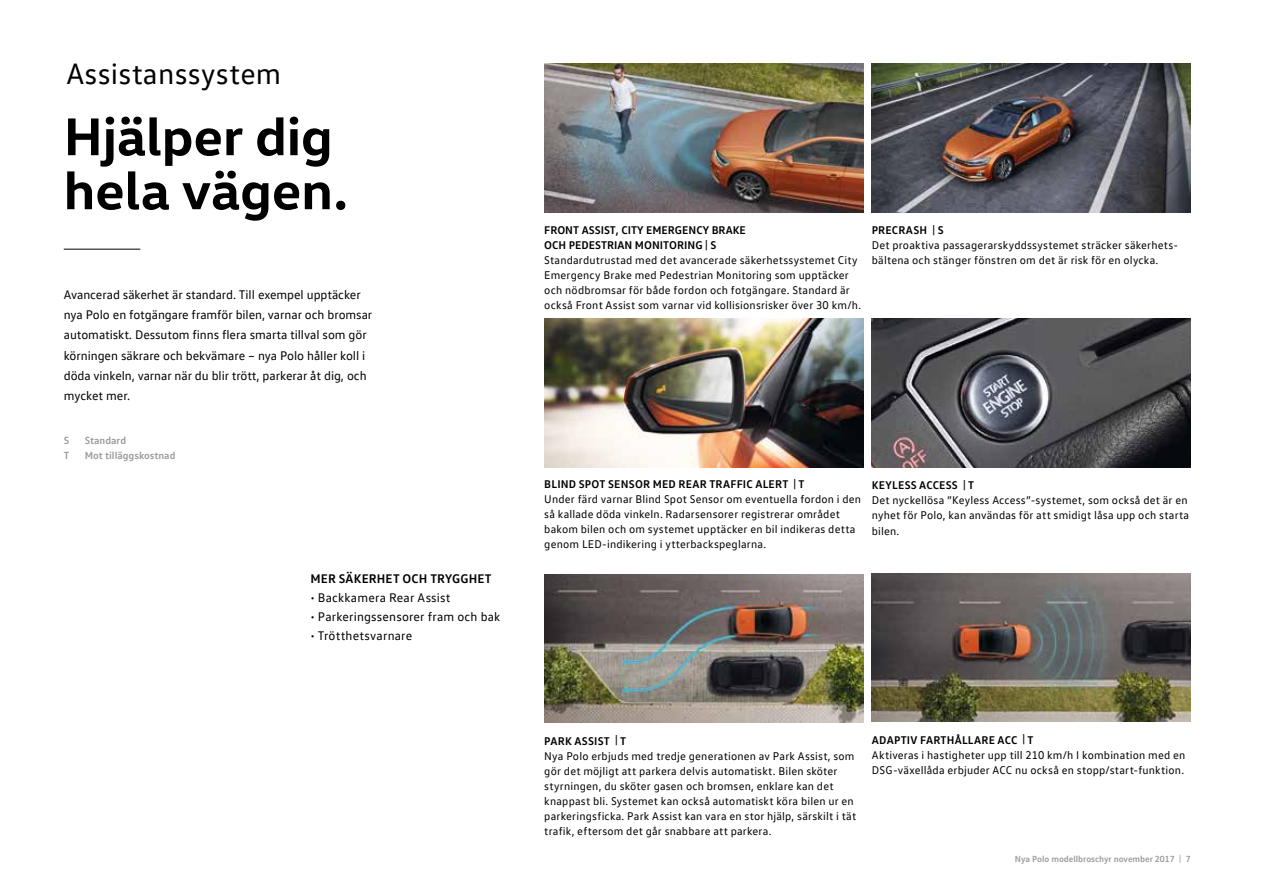
<style>
.page{position:relative;width:1263px;height:893px;background:#fff}
.page>*{position:absolute;margin:0;border:0;box-sizing:border-box;transform-origin:0 0}
.t1{font:700 54px/54px "VW Head";letter-spacing:.005em;color:#000}
.t2{font:30px "VW Text";letter-spacing:.01em;color:#000}
.t3{font:12.75px/20.2px "VW Text";letter-spacing:-.005em;color:#000}
.t4{font:12.75px "VW Text";letter-spacing:.015em;color:#000}
.t5{font:700 12.75px "VW Text";letter-spacing:.015em;color:#000}
.t6{font:11.4px/15px "VW Text";letter-spacing:.015em;color:#000}
.t7{font:700 11.4px/15px "VW Text";letter-spacing:.015em;color:#000}
.t8{font:700 10.5px "VW Text";color:#9d9d9c}
.t9{font:700 9px "VW Text";color:#9d9d9c}
</style>
<div class="page">
<img style="left:544px;top:64px;width:319px;height:149px">
<img style="left:872px;top:319px;width:319px;height:149px">
<img style="left:872px;top:64px;width:319px;height:149px">
<img style="left:544px;top:574px;width:319px;height:149px">
<img style="left:872px;top:573px;width:319px;height:149px">
<img style="left:544px;top:319px;width:319px;height:149px">
<hr style="left:64px;top:249px;width:76px;height:1px;background:#000">
<h2 class="t2" style="left:66px;top:55px;width:216px">Assistanssystem</h2>
<h1 class="t1" style="left:64px;top:107px;width:286px">Hjälper dig hela vägen.</h1>
<p class="t3" style="left:64px;top:284px;width:310px">Avancerad säkerhet är standard. Till exempel upptäcker nya Polo en fotgängare framför bilen, varnar och bromsar automatiskt. Dessutom finns flera smarta tillval som gör körningen säkrare och bekvämare – nya Polo håller koll i döda vinkeln, varnar när du blir trött, parkerar åt dig, och mycket mer.</p>
<p class="t8" style="left:64px;top:434px;width:7px">S</p>
<p class="t8" style="left:85px;top:434px;width:43px">Standard</p>
<p class="t8" style="left:64px;top:448px;width:7px">T</p>
<p class="t8" style="left:85px;top:448px;width:92px">Mot tilläggskostnad</p>
<p class="t5" style="left:310px;top:570px;width:183px">MER SÄKERHET OCH TRYGGHET</p>
<p class="t4" style="left:310px;top:590px;width:142px">• Backkamera Rear Assist</p>
<p class="t4" style="left:310px;top:609px;width:192px">• Parkeringssensorer fram och bak</p>
<p class="t4" style="left:310px;top:628px;width:103px">• Trötthetsvarnare</p>
<p class="t7" style="left:544px;top:222px;width:203px">FRONT ASSIST, CITY EMERGENCY BRAKE<br>OCH PEDESTRIAN MONITORING | S</p>
<p class="t6" style="left:544px;top:253px;width:318px">Standardutrustad med det avancerade säkerhetssystemet City Emergency Brake med Pedestrian Monitoring som upptäcker och nödbromsar för både fordon och fotgängare. Standard är också Front Assist som varnar vid kollisionsrisker över 30 km/h.</p>
<p class="t7" style="left:872px;top:222px;width:73px">PRECRASH | S</p>
<p class="t6" style="left:872px;top:238px;width:308px">Det proaktiva passagerarskyddssystemet sträcker säkerhets&shy;bältena och stänger fönstren om det är risk för en olycka.</p>
<p class="t7" style="left:544px;top:476px;width:262px">BLIND SPOT SENSOR MED REAR TRAFFIC ALERT | T</p>
<p class="t6" style="left:544px;top:492px;width:318px">Under färd varnar Blind Spot Sensor om eventuella fordon i den så kallade döda vinkeln. Radarsensorer registrerar området bakom bilen och om systemet upptäcker en bil indikeras detta genom LED-indikering i ytterbackspeglarna.</p>
<p class="t7" style="left:872px;top:478px;width:104px">KEYLESS ACCESS | T</p>
<p class="t6" style="left:872px;top:493px;width:319px">Det nyckellösa ”Keyless Access”-systemet, som också det är en nyhet för Polo, kan användas för att smidigt låsa upp och starta bilen.</p>
<p class="t7" style="left:544px;top:733px;width:83px">PARK ASSIST | T</p>
<p class="t6" style="left:544px;top:748px;width:313px">Nya Polo erbjuds med tredje generationen av Park Assist, som gör det möjligt att parkera delvis automatiskt. Bilen sköter styrningen, du sköter gasen och bromsen, enklare kan det knappast bli. Systemet kan också automatiskt köra bilen ur en parkeringsficka. Park Assist kan vara en stor hjälp, särskilt i tät trafik, eftersom det går snabbare att parkera.</p>
<p class="t7" style="left:872px;top:732px;width:163px">ADAPTIV FARTHÅLLARE ACC | T</p>
<p class="t6" style="left:872px;top:747px;width:315px">Aktiveras i hastigheter upp till 210 km/h I kombination med en<br>DSG-växellåda erbjuder ACC nu också en stopp/start-funktion.</p>
<p class="t9" style="left:1015px;top:853px;width:177px">Nya Polo modellbroschyr november 2017 | 7</p>
</div>
